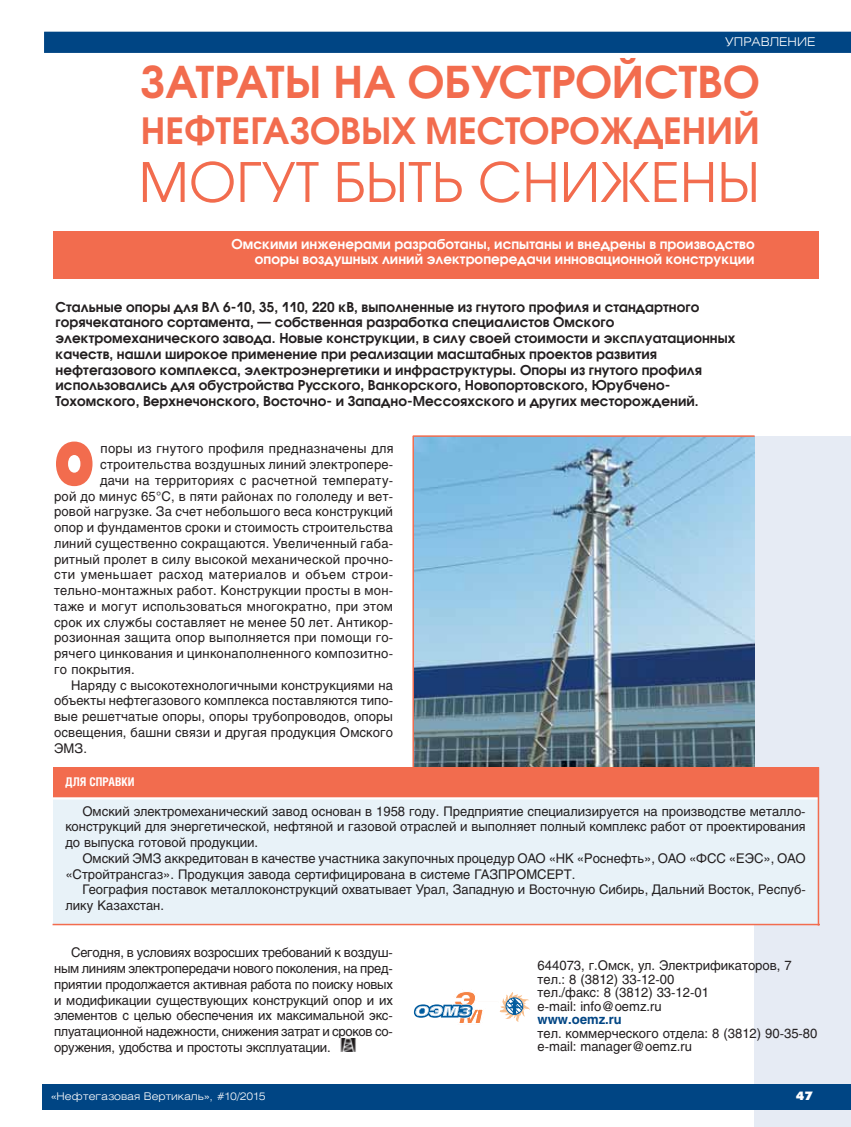
<style>
.page{position:relative;width:851px;height:1127px;background:#fff}
.page>*{position:absolute;margin:0;border:0;box-sizing:border-box;transform-origin:0 0}
.t1{font:700 60px "Futura Futuris X Cond C";color:#f26c4e}
.t2{font:54px "Avant Garde Gothic C";letter-spacing:.01em;color:#f26c4e}
.t3{font:600 43.5px "Avant Garde Gothic C";letter-spacing:.01em;color:#f26c4e}
.t4{font:600 36px "Avant Garde Gothic C";color:#f26c4e}
.t5{font:600 13.5px/15.8px "Avant Garde Gothic C";letter-spacing:.005em;color:#231f20}
.t6{font:600 13.5px/15.8px "Avant Garde Gothic C";letter-spacing:.005em;color:#fff;text-align:right}
.t7{font:13.2px/15.8px "Helios";letter-spacing:.01em;color:#231f20}
.t8{font:13.2px "Helios";letter-spacing:.04em;color:#231f20}
.t9{font:700 13.2px "Helios";color:#004584}
.t10{font:700 12px "Helios Cond";color:#fff}
.t11{font:300 12px "Helios Ext";color:#fff}
.t12{font:12px "Futura Futuris XC";color:#fff}
.t13{font:300 10.5px "Helios Ext";color:#fff}
</style>
<div class="page">
<div style="left:754px;top:436px;width:96px;height:691px;background:#e6ebf4"></div>
<div style="left:53px;top:231px;width:765px;height:48px;background:#f26c4e"></div>
<img style="left:340px;top:1039px;width:16px;height:12px">
<img style="left:414px;top:437px;width:340px;height:330px">
<svg style="left:414px;top:991px;width:116px;height:32px"></svg>
<div style="left:53px;top:783px;width:765px;height:141px;background:#e8f2f8"></div>
<div style="left:53px;top:767px;width:765px;height:31px;background:#f26c4e"></div>
<hr style="left:53px;top:797px;width:765px;height:2px;background:#fff">
<hr style="left:53px;top:924px;width:766px;height:1px;background:#f26c4e">
<hr style="left:817px;top:767px;width:2px;height:158px;background:#f26c4e">
<hr style="left:413px;top:435px;width:341px;height:2px;background:#f26c4e">
<hr style="left:412px;top:436px;width:2px;height:331px;background:#f26c4e">
<div style="left:43px;top:1084px;width:807px;height:26px;background:#004584"></div>
<svg style="left:44px;top:31px;width:806px;height:22px;background:#084b88"></svg>
<p class="t11" style="left:725px;top:37px;width:92px">УПРАВЛЕНИЕ</p>
<h3 class="t3" style="left:141px;top:66px;width:620px">ЗАТРАТЫ НА ОБУСТРОЙСТВО</h3>
<h3 class="t4" style="left:141px;top:118px;width:620px">НЕФТЕГАЗОВЫХ МЕСТОРОЖДЕНИЙ</h3>
<h2 class="t2" style="left:139px;top:162px;width:622px">МОГУТ БЫТЬ СНИЖЕНЫ</h2>
<p class="t6" style="left:231px;top:237px;width:524px">Омскими инженерами разработаны, испытаны и внедрены в производство опоры воздушных линий электропередачи инновационной конструкции</p>
<p class="t5" style="left:56px;top:300px;width:681px">Стальные опоры для ВЛ 6-10, 35, 110, 220 кВ, выполненные из гнутого профиля и стандартного горячекатаного сортамента, — собственная разработка специалистов Омского электромеханического завода. Новые конструкции, в силу своей стоимости и эксплуатационных качеств, нашли широкое применение при реализации масштабных проектов развития нефтегазового комплекса, электроэнергетики и инфраструктуры. Опоры из гнутого профиля использовались для обустройства Русского, Ванкорского, Новопортовского, Юрубчено-Тохомского, Верхнечонского, Восточно- и Западно-Мессояхского и других месторождений.</p>
<h1 class="t1" style="left:54px;top:441px;width:42px">О</h1>
<p class="t7" style="left:101px;top:442px;width:294px">поры из гнутого профиля предназначены для</p>
<p class="t7" style="left:100px;top:458px;width:294px">строительства воздушных линий электропере-</p>
<p class="t7" style="left:100px;top:474px;width:294px">дачи на территориях с расчетной температу-</p>
<p class="t7" style="left:54px;top:489px;width:340px">рой до минус 65°С, в пяти районах по гололеду и вет-</p>
<p class="t7" style="left:54px;top:505px;width:340px">ровой нагрузке. За счет небольшого веса конструкций</p>
<p class="t7" style="left:54px;top:521px;width:340px">опор и фундаментов сроки и стоимость строительства</p>
<p class="t7" style="left:54px;top:537px;width:340px">линий существенно сокращаются. Увеличенный габа-</p>
<p class="t7" style="left:54px;top:552px;width:340px">ритный пролет в силу высокой механической прочно-</p>
<p class="t8" style="left:54px;top:570px;width:340px">сти уменьшает расход материалов и объем строи-</p>
<p class="t7" style="left:54px;top:584px;width:340px">тельно-монтажных работ. Конструкции просты в мон-</p>
<p class="t7" style="left:54px;top:600px;width:340px">таже и могут использоваться многократно, при этом</p>
<p class="t7" style="left:54px;top:615px;width:340px">срок их службы составляет не менее 50 лет. Антикор-</p>
<p class="t7" style="left:54px;top:631px;width:340px">розионная защита опор выполняется при помощи го-</p>
<p class="t7" style="left:54px;top:647px;width:340px">рячего цинкования и цинконаполненного композитно-</p>
<p class="t7" style="left:54px;top:663px;width:82px">го покрытия.</p>
<p class="t7" style="left:71px;top:678px;width:323px">Наряду с высокотехнологичными конструкциями на</p>
<p class="t7" style="left:54px;top:694px;width:340px">объекты нефтегазового комплекса поставляются типо-</p>
<p class="t7" style="left:54px;top:710px;width:340px">вые решетчатые опоры, опоры трубопроводов, опоры</p>
<p class="t7" style="left:54px;top:726px;width:340px">освещения, башни связи и другая продукция Омского</p>
<p class="t7" style="left:54px;top:741px;width:35px">ЭМЗ.</p>
<p class="t10" style="left:65px;top:777px;width:71px">ДЛЯ СПРАВКИ</p>
<p class="t7" style="left:65px;top:804px;width:741px;text-align:justify;text-indent:17px">Омский электромеханический завод основан в 1958 году. Предприятие специализируется на производстве металло&shy;конструкций для энергетической, нефтяной и газовой отраслей и выполняет полный комплекс работ от проектирования до выпуска готовой продукции.</p>
<p class="t7" style="left:65px;top:852px;width:741px;text-indent:17px">Омский ЭМЗ аккредитован в качестве участника закупочных процедур ОАО «НК «Роснефть», ОАО «ФСС «ЕЭС», ОАО «Стройтрансгаз». Продукция завода сертифицирована в системе ГАЗПРОМСЕРТ.</p>
<p class="t7" style="left:65px;top:883px;width:741px;text-indent:17px">География поставок металлоконструкций охватывает Урал, Западную и Восточную Сибирь, Дальний Восток, Респуб&shy;лику Казахстан.</p>
<p class="t7" style="left:54px;top:946px;width:340px;text-align:justify;text-indent:17px">Сегодня, в условиях возросших требований к воздуш&shy;ным линиям электропередачи нового поколения, на пред&shy;приятии продолжается активная работа по поиску новых и модификации существующих конструкций опор и их элементов с целью обеспечения их максимальной экс&shy;плуатационной надежности, снижения затрат и сроков со&shy;оружения, удобства и простоты эксплуатации.</p>
<p class="t7" style="left:537px;top:960px;width:255px;line-height:13.5px">644073, г.Омск, ул. Электрификаторов, 7 тел.: 8 (3812) 33-12-00<br>тел./факс: 8 (3812) 33-12-01<br>e-mail: info@oemz.ru</p>
<p class="t9" style="left:537px;top:1014px;width:86px">www.oemz.ru</p>
<p class="t7" style="left:537px;top:1027px;width:281px;line-height:13.5px">тел. коммерческого отдела: 8 (3812) 90-35-80 e-mail: manager@oemz.ru</p>
<p class="t13" style="left:51px;top:1092px;width:216px">«Нефтегазовая Вертикаль», #10/2015</p>
<p class="t12" style="left:796px;top:1091px;width:18px">47</p>
</div>
